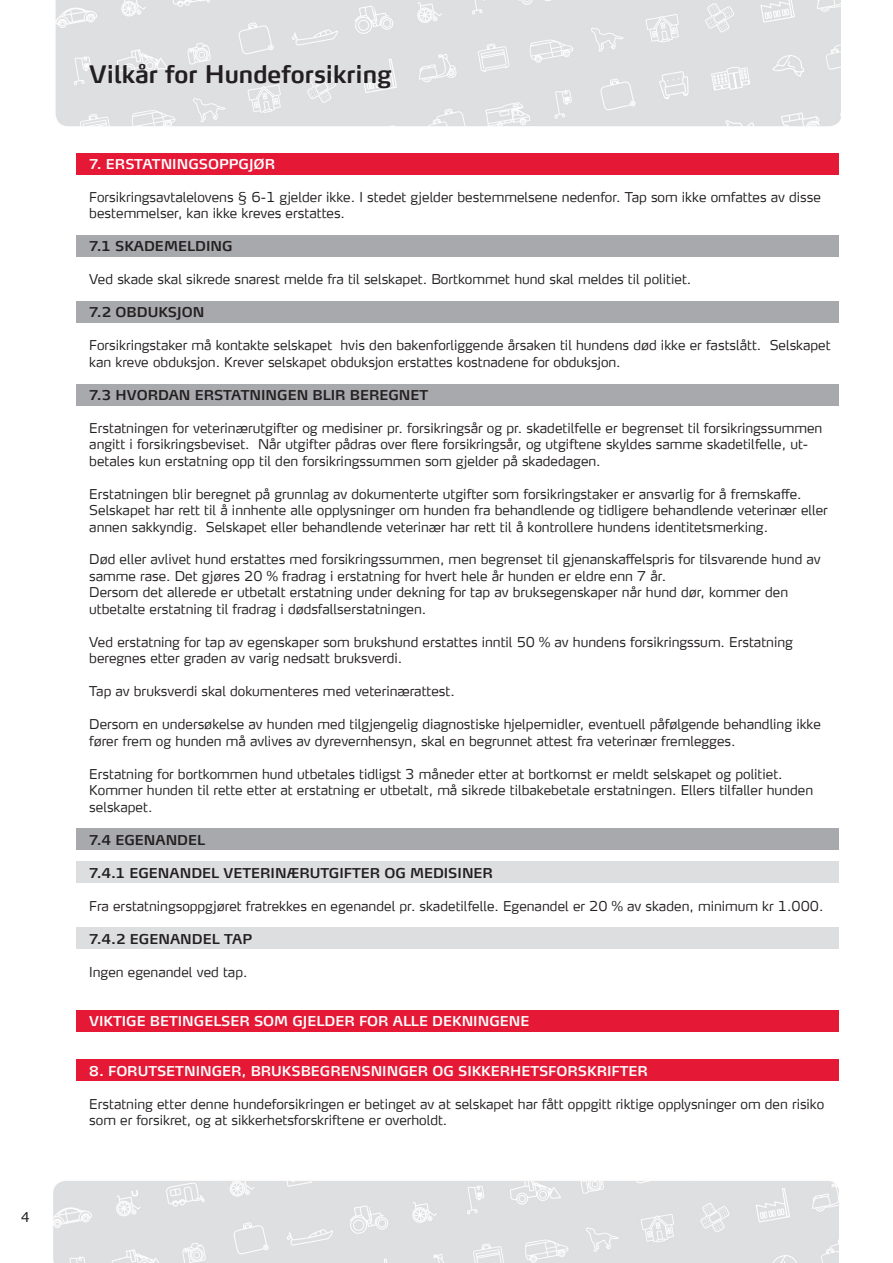
<style>
.page{position:relative;width:893px;height:1263px;background:#fff}
.page>*{position:absolute;margin:0;border:0;box-sizing:border-box;transform-origin:0 0}
.t1{font:600 24px "Max TF";color:#231f20}
.t2{font:300 13.5px/16.5px "Max TF";color:#231f20}
.t3{font:600 13.5px "Max TF";color:#231f20}
.t4{font:600 13.5px "Max TF";color:#fff}
.t5{font:13.5px "Verdana";color:#231f20}
</style>
<div class="page">
<img style="left:55px;top:0;width:786px;height:126px">
<img style="left:53px;top:1181px;width:786px;height:82px">
<div style="left:77px;top:236px;width:762px;height:21px;background:#a8a9ad"></div>
<div style="left:77px;top:1059px;width:762px;height:22px;background:#e51836"></div>
<div style="left:77px;top:384px;width:762px;height:21px;background:#a8a9ad"></div>
<div style="left:77px;top:927px;width:762px;height:22px;background:#dddee0"></div>
<div style="left:77px;top:153px;width:762px;height:21px;background:#e51836"></div>
<div style="left:77px;top:828px;width:762px;height:22px;background:#a8a9ad"></div>
<div style="left:77px;top:302px;width:762px;height:21px;background:#a8a9ad"></div>
<div style="left:77px;top:1010px;width:762px;height:21px;background:#e51836"></div>
<div style="left:77px;top:861px;width:762px;height:22px;background:#dddee0"></div>
<p class="t5" style="left:21px;top:1209px;width:10px">4</p>
<h1 class="t1" style="left:89px;top:59px;width:304px">Vilkår for Hundeforsikring</h1>
<p class="t4" style="left:89px;top:155px;width:187px">7. ERSTATNINGSOPPGJØR</p>
<p class="t2" style="left:89px;top:188px;width:733px">Forsikringsavtalelovens § 6-1 gjelder ikke. I stedet gjelder bestemmelsene nedenfor. Tap som ikke omfattes av disse bestemmelser, kan ikke kreves erstattes.</p>
<p class="t3" style="left:89px;top:238px;width:145px">7.1 SKADEMELDING</p>
<p class="t2" style="left:89px;top:271px;width:603px">Ved skade skal sikrede snarest melde fra til selskapet. Bortkommet hund skal meldes til politiet.</p>
<p class="t3" style="left:89px;top:304px;width:117px">7.2 OBDUKSJON</p>
<p class="t2" style="left:89px;top:336px;width:743px">Forsikringstaker må kontakte selskapet hvis den bakenforliggende årsaken til hundens død ikke er fastslått. Selskapet kan kreve obduksjon. Krever selskapet obduksjon erstattes kostnadene for obduksjon.</p>
<p class="t3" style="left:89px;top:386px;width:341px">7.3 HVORDAN ERSTATNINGEN BLIR BEREGNET</p>
<p class="t2" style="left:89px;top:419px;width:734px">Erstatningen for veterinærutgifter og medisiner pr. forsikringsår og pr. skadetilfelle er begrenset til forsikringssummen angitt i forsikringsbeviset. Når utgifter pådras over flere forsikringsår, og utgiftene skyldes samme skadetilfelle, ut&shy;betales kun erstatning opp til den forsikringssummen som gjelder på skadedagen.</p>
<p class="t2" style="left:89px;top:485px;width:740px">Erstatningen blir beregnet på grunnlag av dokumenterte utgifter som forsikringstaker er ansvarlig for å fremskaffe.<br>Selskapet har rett til å innhente alle opplysninger om hunden fra behandlende og tidligere behandlende veterinær eller annen sakkyndig. Selskapet eller behandlende veterinær har rett til å kontrollere hundens identitetsmerking.</p>
<p class="t2" style="left:89px;top:551px;width:733px">Død eller avlivet hund erstattes med forsikringssummen, men begrenset til gjenanskaffelspris for tilsvarende hund av samme rase. Det gjøres 20 % fradrag i erstatning for hvert hele år hunden er eldre enn 7 år.<br>Dersom det allerede er utbetalt erstatning under dekning for tap av bruksegenskaper når hund dør, kommer den utbetalte erstatning til fradrag i dødsfallserstatningen.</p>
<p class="t2" style="left:89px;top:633px;width:705px">Ved erstatning for tap av egenskaper som brukshund erstattes inntil 50 % av hundens forsikringssum. Erstatning beregnes etter graden av varig nedsatt bruksverdi.</p>
<p class="t2" style="left:89px;top:683px;width:367px">Tap av bruksverdi skal dokumenteres med veterinærattest.</p>
<p class="t2" style="left:89px;top:716px;width:733px">Dersom en undersøkelse av hunden med tilgjengelig diagnostiske hjelpemidler, eventuell påfølgende behandling ikke fører frem og hunden må avlives av dyrevernhensyn, skal en begrunnet attest fra veterinær fremlegges.</p>
<p class="t2" style="left:89px;top:765px;width:725px">Erstatning for bortkommen hund utbetales tidligst 3 måneder etter at bortkomst er meldt selskapet og politiet.<br>Kommer hunden til rette etter at erstatning er utbetalt, må sikrede tilbakebetale erstatningen. Ellers tilfaller hunden selskapet.</p>
<p class="t3" style="left:89px;top:831px;width:118px">7.4 EGENANDEL</p>
<p class="t3" style="left:89px;top:864px;width:405px">7.4.1 EGENANDEL VETERINÆRUTGIFTER OG MEDISINER</p>
<p class="t2" style="left:89px;top:897px;width:736px">Fra erstatningsoppgjøret fratrekkes en egenandel pr. skadetilfelle. Egenandel er 20 % av skaden, minimum kr 1.000.</p>
<p class="t3" style="left:89px;top:930px;width:164px">7.4.2 EGENANDEL TAP</p>
<p class="t2" style="left:89px;top:963px;width:160px">Ingen egenandel ved tap.</p>
<p class="t4" style="left:89px;top:1013px;width:442px">VIKTIGE BETINGELSER SOM GJELDER FOR ALLE DEKNINGENE</p>
<p class="t4" style="left:89px;top:1062px;width:560px">8. FORUTSETNINGER, BRUKSBEGRENSNINGER OG SIKKERHETSFORSKRIFTER</p>
<p class="t2" style="left:89px;top:1095px;width:736px">Erstatning etter denne hundeforsikringen er betinget av at selskapet har fått oppgitt riktige opplysninger om den risiko som er forsikret, og at sikkerhetsforskriftene er overholdt.</p>
</div>
